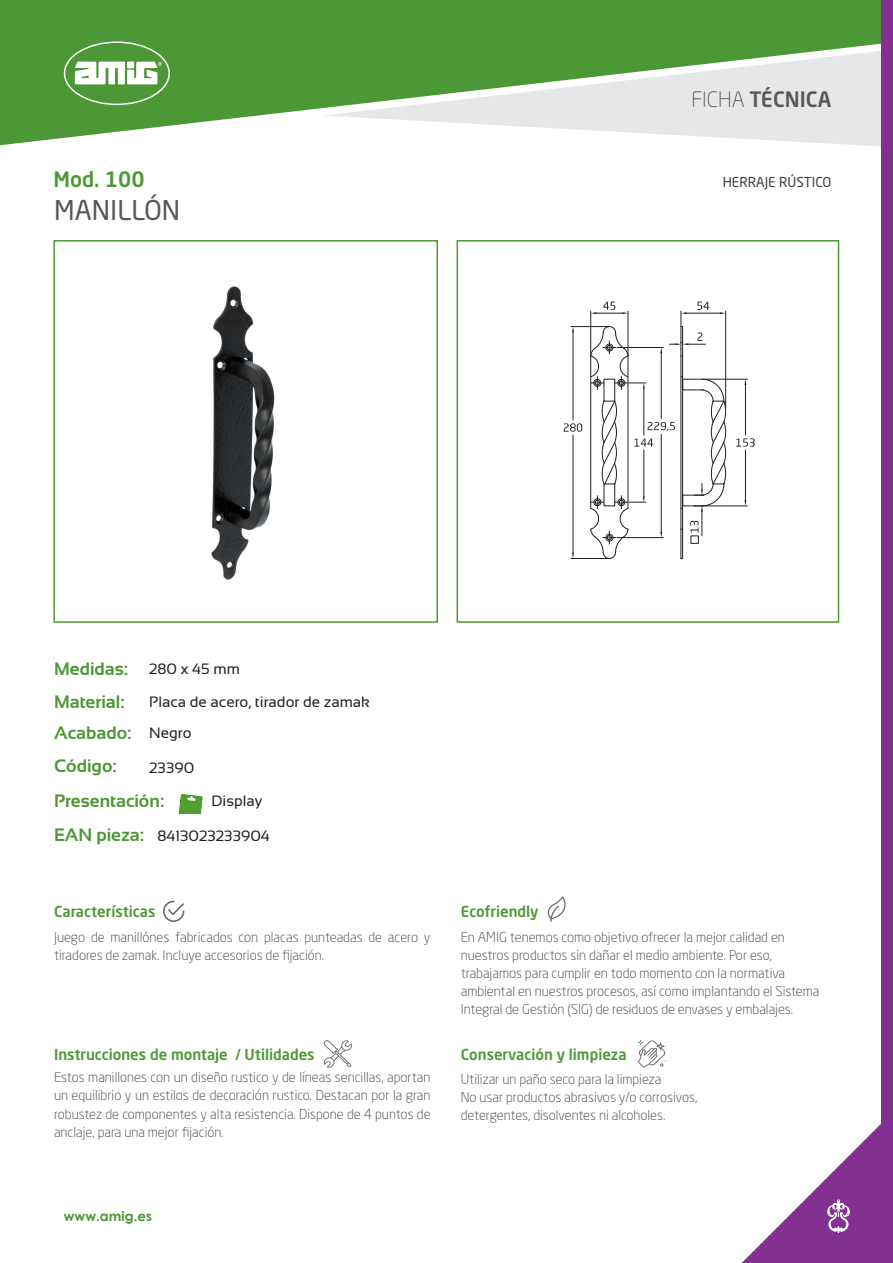
<style>
.page{position:relative;width:893px;height:1263px;background:#fff}
.page>*{position:absolute;margin:0;border:0;box-sizing:border-box;transform-origin:0 0}
.t1{font:27px "Neo Sans Pro";color:#57585a}
.t2{font:500 21px "Neo Sans Pro";color:#57585a}
.t3{font:500 21px "Neo Sans Pro";color:#4d9836}
.t4{font:700 18px/32.8px "Sansation";color:#4d9836}
.t5{font:500 15px "Neo Sans Pro";color:#4d9836}
.t6{font:15px "Sansation";color:#231f20}
.t7{font:300 13.5px/18px "Neo Sans Pro";color:#3e3e3f}
.t8{font:13.5px "Neo Sans Std";color:#3e3e3f}
.t9{font:700 13.5px "Century Gothic";color:#4d9836}
.s1{font-weight:300}
</style>
<div class="page">
<svg style="left:0;top:0;width:323px;height:146px;fill:#4d9836"></svg>
<svg style="left:64px;top:41px;width:106px;height:64px"></svg>
<div style="left:53px;top:240px;width:385px;height:383px;border:2px solid #4d9836"></div>
<svg style="left:323px;top:0;width:558px;height:146px;fill:#4d9836"></svg>
<img style="left:211px;top:286px;width:64px;height:294px">
<hr style="left:704px;top:379px;width:43px;height:1px;background:#231f20">
<hr style="left:704px;top:506px;width:43px;height:1px;background:#231f20">
<hr style="left:745px;top:385px;width:1px;height:50px;background:#231f20">
<hr style="left:745px;top:450px;width:1px;height:50px;background:#231f20">
<svg style="left:736px;top:438px;width:19px;height:9px"></svg>
<hr style="left:571px;top:558px;width:38px;height:1px;background:#231f20">
<hr style="left:571px;top:326px;width:38px;height:1px;background:#231f20">
<hr style="left:573px;top:435px;width:1px;height:118px;background:#231f20">
<hr style="left:573px;top:332px;width:1px;height:88px;background:#231f20">
<svg style="left:564px;top:423px;width:18px;height:9px"></svg>
<svg style="left:590px;top:302px;width:137px;height:257px"></svg>
<div style="left:691px;top:536px;width:8px;height:8px;border:1px solid #231f20"></div>
<div style="left:457px;top:240px;width:382px;height:383px;border:2px solid #4d9836"></div>
<div style="left:881px;top:0;width:12px;height:1263px;background:#823191"></div>
<svg style="left:741px;top:1124px;width:140px;height:139px"></svg>
<svg style="left:638px;top:1040px;width:28px;height:28px"></svg>
<svg style="left:547px;top:896px;width:19px;height:26px"></svg>
<svg style="left:323px;top:1040px;width:29px;height:28px"></svg>
<svg style="left:163px;top:901px;width:21px;height:21px"></svg>
<svg style="left:179px;top:794px;width:24px;height:20px"></svg>
<p class="t3" style="left:53px;top:166px;width:93px">Mod. 100</p>
<p class="t1" style="left:54px;top:194px;width:127px">MANILLÓN</p>
<h2 class="t2" style="left:691px;top:86px;width:141px"><span class="s1">FICHA</span> TÉCNICA</h2>
<p class="t8" style="left:723px;top:174px;width:110px">HERRAJE RÚSTICO</p>
<h3 class="t4" style="left:54px;top:653px;width:76px">Medidas:</h3>
<h3 class="t4" style="left:54px;top:685px;width:72px">Material:</h3>
<h3 class="t4" style="left:54px;top:717px;width:79px">Acabado:<br>Código:</h3>
<p class="t6" style="left:149px;top:661px;width:92px">280 x 45 mm</p>
<p class="t6" style="left:149px;top:693px;width:222px">Placa de acero, tirador de zamak</p>
<p class="t6" style="left:149px;top:725px;width:44px">Negro</p>
<p class="t6" style="left:149px;top:759px;width:47px">23390</p>
<h3 class="t4" style="left:54px;top:784px;width:112px">Presentación:</h3>
<p class="t6" style="left:212px;top:792px;width:52px">Display</p>
<h3 class="t4" style="left:54px;top:818px;width:92px">EAN pieza:</h3>
<p class="t6" style="left:157px;top:827px;width:114px">8413023233904</p>
<p class="t5" style="left:54px;top:902px;width:103px">Características</p>
<p class="t7" style="left:54px;top:927px;width:378px">Juego de manillónes fabricados con placas punteadas de acero y tiradores de zamak. Incluye accesorios de fijación.</p>
<p class="t5" style="left:54px;top:1045px;width:262px">Instrucciones de montaje / Utilidades</p>
<p class="t7" style="left:54px;top:1068px;width:378px;text-align:justify">Estos manillones con un diseño rustico y de líneas sencillas, aportan un equilibrio y un estilos de decoración rustico. Destacan por la gran robustez de componentes y alta resistencia. Dispone de 4 puntos de anclaje, para una mejor fijación.</p>
<p class="t9" style="left:64px;top:1206px;width:90px">www.amig.es</p>
<p class="t5" style="left:461px;top:902px;width:79px">Ecofriendly</p>
<p class="t7" style="left:461px;top:927px;width:360px">En AMIG tenemos como objetivo ofrecer la mejor calidad en nuestros productos sin dañar el medio ambiente. Por eso, trabajamos para cumplir en todo momento con la normativa ambiental en nuestros procesos, así como implantando el Sistema Integral de Gestión (SIG) de residuos de envases y embalajes.</p>
<p class="t5" style="left:461px;top:1045px;width:167px">Conservación y limpieza</p>
<p class="t7" style="left:461px;top:1070px;width:238px">Utilizar un paño seco para la limpieza<br>No usar productos abrasivos y/o corrosivos, detergentes, disolventes ni alcoholes.</p>
</div>
